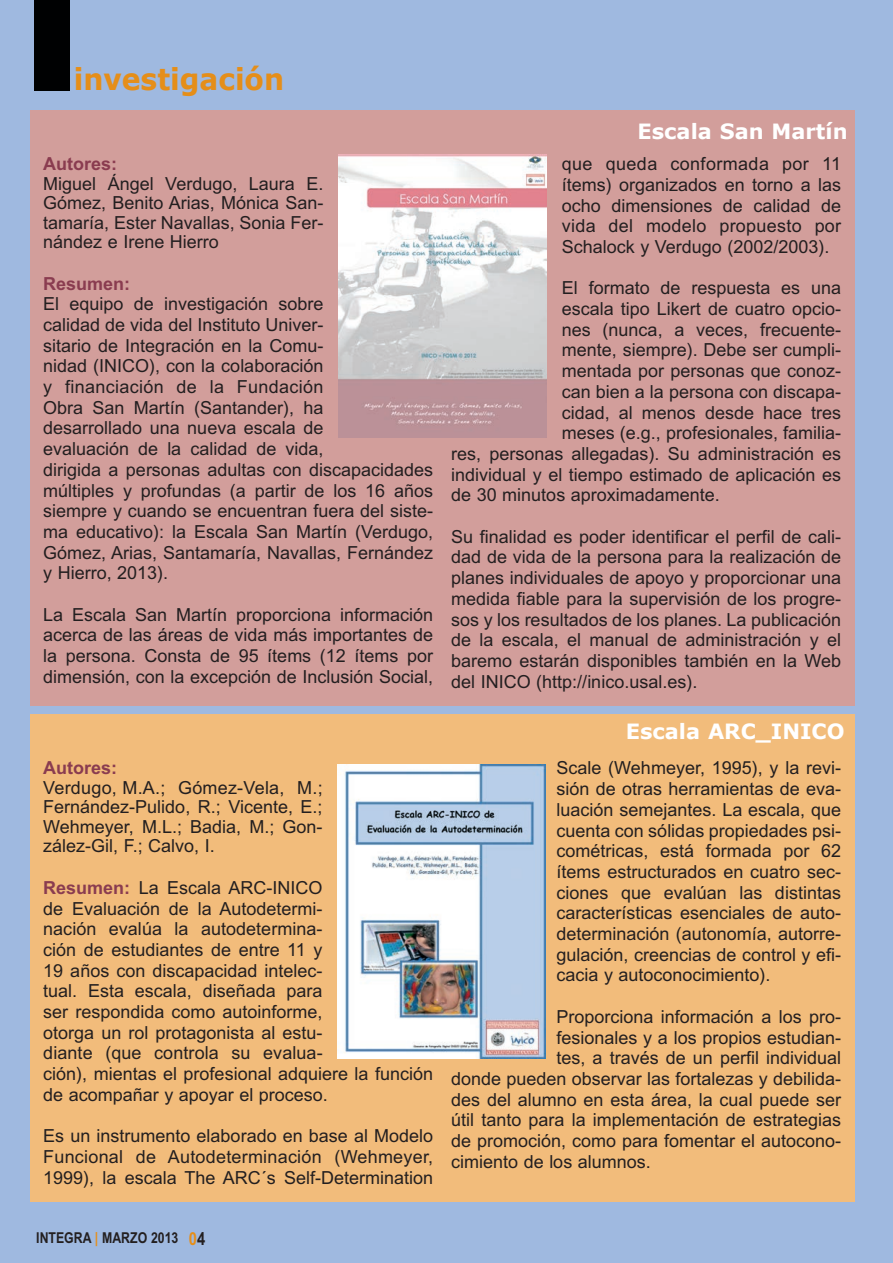
<style>
.page{position:relative;width:893px;height:1263px;background:#9fb9e0}
.page>*{position:absolute;margin:0;border:0;box-sizing:border-box;transform-origin:0 0}
.t1{font:700 30px "Verdana";color:#e58e19;scale:.94 1}
.t2{font:700 21px "Verdana";color:#fff}
.t3{font:18px/20.7px "Arial";color:#231f20;text-align:justify}
.t4{font:700 18px "Arial";color:#8a3c50}
.t5{font:700 15px "Arial Narrow";color:#231f20}
.s1{font-weight:700;color:#8a3c50}
.s2{color:#e58e19}
.s3{font-size:18px;color:#e58e19}
.s4{font-size:18px}
</style>
<div class="page">
<div style="left:34px;top:0;width:36px;height:91px;background:#000102"></div>
<div style="left:30px;top:111px;width:825px;height:595px;background:#d29e9b"></div>
<div style="left:30px;top:714px;width:825px;height:488px;background:#f2bc7b"></div>
<img style="left:338px;top:155px;width:209px;height:282px">
<img style="left:338px;top:765px;width:208px;height:293px">
<h1 class="t1" style="left:74px;top:60px;width:225px">investigación</h1>
<p class="t4" style="left:43px;top:153px;width:75px">Autores:</p>
<p class="t3" style="left:43px;top:174px;width:282px;line-height:19.5px">Miguel Ángel Verdugo, Laura E.<br>Gómez, Benito Arias, Mónica San&shy;tamaría, Ester Navallas, Sonia Fer&shy;nández e Irene Hierro</p>
<p class="t4" style="left:43px;top:273px;width:89px">Resumen:</p>
<p class="t3" style="left:43px;top:294px;width:391px;text-align:left">El equipo de investigación sobre<br>calidad de vida del Instituto Univer-<br>sitario de Integración en la Comu-<br>nidad (INICO), con la colaboración<br>y financiación de la Fundación<br>Obra San Martín (Santander), ha<br>desarrollado una nueva escala de<br>evaluación de la calidad de vida,<br>dirigida a personas adultas con discapacidades múltiples y profundas (a partir de los 16 años siempre y cuando se encuentran fuera del siste&shy;ma educativo): la Escala San Martín (Verdugo, Gómez, Arias, Santamaría, Navallas, Fernández y Hierro, 2013).</p>
<p class="t3" style="left:43px;top:604px;width:391px">La Escala San Martín proporciona información acerca de las áreas de vida más importantes de la persona. Consta de 95 ítems (12 ítems por dimensión, con la excepción de Inclusión Social,</p>
<p class="t4" style="left:43px;top:758px;width:75px">Autores:</p>
<p class="t3" style="left:43px;top:778px;width:281px;line-height:19.5px">Verdugo, M.A.; Gómez-Vela, M.; Fernández-Pulido, R.; Vicente, E.; Wehmeyer, M.L.; Badia, M.; Gon&shy;zález-Gil, F.; Calvo, I.</p>
<p class="t3" style="left:43px;top:877px;width:391px;text-align:left"><span class="s1">Resumen:</span> La Escala ARC-INICO<br>de Evaluación de la Autodetermi-<br>nación evalúa la autodetermina-<br>ción de estudiantes de entre 11 y<br>19 años con discapacidad intelec-<br>tual. Esta escala, diseñada para<br>ser respondida como autoinforme,<br>otorga un rol protagonista al estu-<br>diante (que controla su evalua-<br>ción), mientas el profesional adquiere la función de acompañar y apoyar el proceso.</p>
<p class="t3" style="left:43px;top:1126px;width:391px">Es un instrumento elaborado en base al Modelo Funcional de Autodeterminación (Wehmeyer, 1999), la escala The ARC´s Self-Determination</p>
<p class="t5" style="left:36px;top:1229px;width:171px">INTEGRA <span class="s2">|</span> MARZO 2013 <span class="s3">0</span><span class="s4">4</span></p>
<p class="t2" style="left:637px;top:118px;width:212px">Escala San Martín</p>
<p class="t3" style="left:562px;top:154px;width:281px">que queda conformada por 11 ítems) organizados en torno a las ocho dimensiones de calidad de vida del modelo propuesto por Schalock y Verdugo (2002/2003).</p>
<p class="t3" style="left:562px;top:278px;width:281px">El formato de respuesta es una</p>
<p class="t3" style="left:562px;top:298px;width:281px">escala tipo Likert de cuatro opcio-</p>
<p class="t3" style="left:562px;top:319px;width:281px">nes (nunca, a veces, frecuente-</p>
<p class="t3" style="left:562px;top:340px;width:281px">mente, siempre). Debe ser cumpli-</p>
<p class="t3" style="left:562px;top:361px;width:281px">mentada por personas que conoz-</p>
<p class="t3" style="left:562px;top:381px;width:281px">can bien a la persona con discapa-</p>
<p class="t3" style="left:562px;top:402px;width:281px">cidad, al menos desde hace tres</p>
<p class="t3" style="left:562px;top:423px;width:281px">meses (e.g., profesionales, familia-</p>
<p class="t3" style="left:451px;top:443px;width:391px">res, personas allegadas). Su administración es</p>
<p class="t3" style="left:451px;top:464px;width:391px">individual y el tiempo estimado de aplicación es</p>
<p class="t3" style="left:451px;top:485px;width:270px">de 30 minutos aproximadamente.</p>
<p class="t3" style="left:451px;top:526px;width:391px">Su finalidad es poder identificar el perfil de cali&shy;dad de vida de la persona para la realización de planes individuales de apoyo y proporcionar una medida fiable para la supervisión de los progre&shy;sos y los resultados de los planes. La publicación de la escala, el manual de administración y el baremo estarán disponibles también en la Web del INICO (http://inico.usal.es).</p>
<p class="t2" style="left:626px;top:718px;width:220px">Escala ARC_INICO</p>
<p class="t3" style="left:556px;top:758px;width:286px">Scale (Wehmeyer, 1995), y la revi&shy;sión de otras herramientas de eva&shy;luación semejantes. La escala, que cuenta con sólidas propiedades psi&shy;cométricas, está formada por 62 ítems estructurados en cuatro sec&shy;ciones que evalúan las distintas características esenciales de auto&shy;determinación (autonomía, autorre&shy;gulación, creencias de control y efi&shy;cacia y autoconocimiento).</p>
<p class="t3" style="left:556px;top:1006px;width:286px">Proporciona información a los pro-</p>
<p class="t3" style="left:556px;top:1027px;width:286px">fesionales y a los propios estudian-</p>
<p class="t3" style="left:556px;top:1048px;width:286px">tes, a través de un perfil individual</p>
<p class="t3" style="left:451px;top:1068px;width:391px">donde pueden observar las fortalezas y debilida-</p>
<p class="t3" style="left:451px;top:1089px;width:391px">des del alumno en esta área, la cual puede ser</p>
<p class="t3" style="left:451px;top:1110px;width:391px">útil tanto para la implementación de estrategias</p>
<p class="t3" style="left:451px;top:1130px;width:391px">de promoción, como para fomentar el autocono-</p>
<p class="t3" style="left:451px;top:1151px;width:201px">cimiento de los alumnos.</p>
</div>
